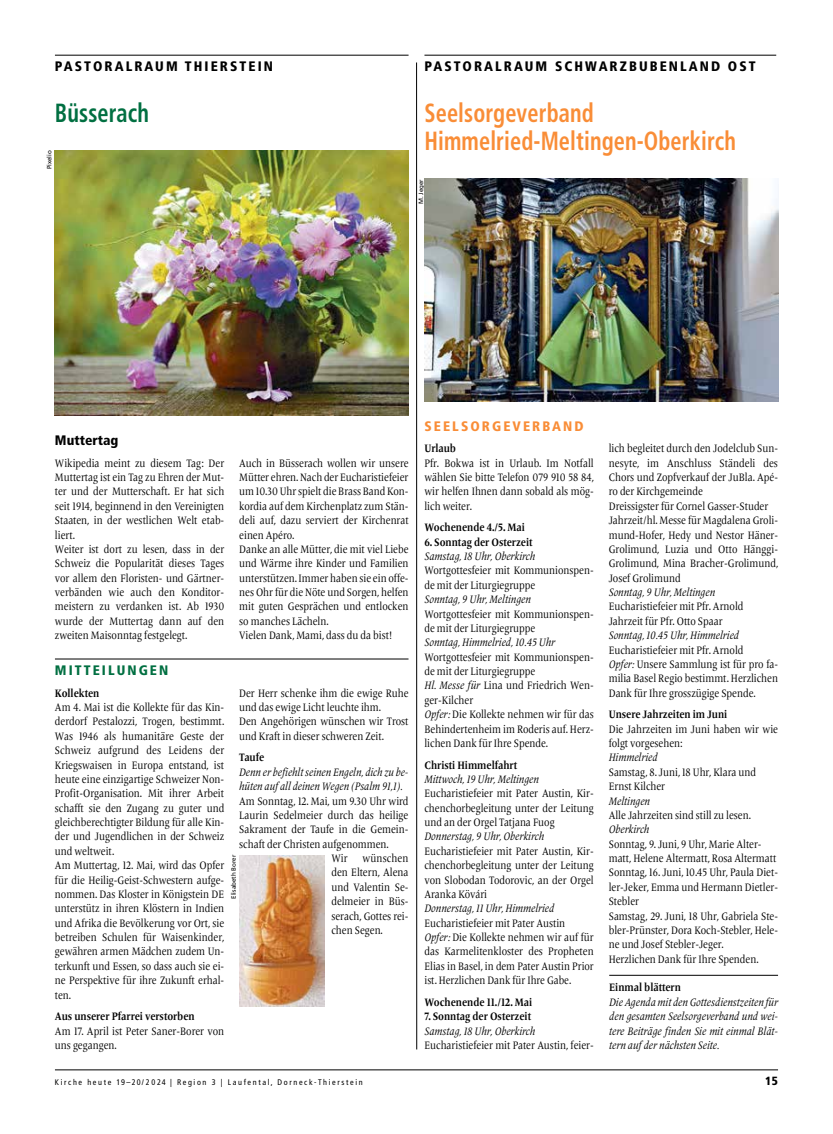
<style>
.page{position:relative;width:833px;height:1134px;background:#fff}
.page>*{position:absolute;margin:0;border:0;box-sizing:border-box;transform-origin:0 0}
.t1{font:700 condensed 26.25px/28.8px "Frutiger LT Pro";letter-spacing:.005em;color:#f98d37;scale:.85 1}
.t2{font:700 condensed 26.25px "Frutiger LT Pro";letter-spacing:.005em;color:#006f41;scale:.85 1}
.t3{font:900 condensed 13.75px "Frutiger LT Pro";letter-spacing:.15em;color:#000}
.t4{font:900 condensed 13.75px "Frutiger LT Pro";letter-spacing:.15em;color:#f98d37}
.t5{font:900 condensed 13.75px "Frutiger LT Pro";letter-spacing:.15em;color:#006f41}
.t6{font:900 condensed 13.75px "Frutiger LT Pro";color:#000}
.t7{font:900 condensed 11.88px "Frutiger LT Pro";color:#000}
.t8{font:11.25px/14.4px "Frutiger Serif LT Pro";color:#000;scale:.85 1}
.t9{font:italic 11.25px/14.4px "Frutiger Serif LT Pro";color:#000;text-align:justify;scale:.85 1}
.t10{font:700 11.25px "Frutiger Serif LT Pro";letter-spacing:-.005em;color:#000;scale:.85 1}
.t11{font:italic 11.25px/14.4px "Frutiger Serif LT Pro";color:#000;scale:.84 1}
.t12{font:condensed 8.12px "Frutiger LT Pro";letter-spacing:.2em;color:#000}
.t13{font:6.25px "Frutiger LT Pro";color:#000}
.s1{font-style:italic}
</style>
<div class="page">
<hr style="left:55px;top:1070px;width:723px;height:1px;background:#000">
<hr style="left:55px;top:55px;width:353px;height:1px;background:#000">
<img style="left:424px;top:178px;width:354px;height:224px">
<hr style="left:609px;top:975px;width:169px;height:1px;background:#000">
<hr style="left:416px;top:62px;width:1px;height:987px;background:#000">
<hr style="left:55px;top:659px;width:353px;height:1px;background:#000">
<img style="left:55px;top:150px;width:353px;height:265px">
<hr style="left:424px;top:55px;width:352px;height:1px;background:#000">
<img style="left:240px;top:855px;width:84px;height:151px">
<p class="t3" style="left:55px;top:58px;width:220px">PASTORALRAUM THIERSTEIN</p>
<h1 class="t2" style="left:55px;top:97px;width:112px">Büsserach</h1>
<p class="t13" style="left:46px;top:169px;width:21px;rotate:-90deg">Pixelio</p>
<p class="t3" style="left:424px;top:58px;width:333px">PASTORALRAUM SCHWARZBUBENLAND OST</p>
<h1 class="t1" style="left:424px;top:98px;width:368px">Seelsorgeverband<br>Himmelried-Meltingen-Oberkirch</h1>
<p class="t13" style="left:417px;top:204px;width:27px;rotate:-90deg">M. Jeger</p>
<p class="t6" style="left:55px;top:432px;width:65px">Muttertag</p>
<p class="t8" style="left:55px;top:456px;width:201px">Wikipedia meint zu diesem Tag: Der Muttertag ist ein Tag zu Ehren der Mut&shy;ter und der Mutterschaft. Er hat sich seit 1914, beginnend in den Vereinigten Staaten, in der westlichen Welt etab&shy;liert.<br>Weiter ist dort zu lesen, dass in der Schweiz die Popularität dieses Tages vor allem den Floristen- und Gärtner&shy;verbänden wie auch den Konditor&shy;meistern zu verdanken ist. Ab 1930 wurde der Muttertag dann auf den zweiten Maisonntag festgelegt.</p>
<p class="t8" style="left:239px;top:456px;width:201px">Auch in Büsserach wollen wir unsere Mütter ehren. Nach der Eucharistiefeier um 10.30 Uhr spielt die Brass Band Kon&shy;kordia auf dem Kirchenplatz zum Stän&shy;deli auf, dazu serviert der Kirchenrat einen Apéro.<br>Danke an alle Mütter, die mit viel Liebe und Wärme ihre Kinder und Familien unterstützen. Immer haben sie ein offe&shy;nes Ohr für die Nöte und Sorgen, helfen mit guten Gesprächen und entlocken so manches Lächeln.<br>Vielen Dank, Mami, dass du da bist!</p>
<p class="t5" style="left:55px;top:662px;width:115px">MITTEILUNGEN</p>
<p class="t10" style="left:55px;top:686px;width:54px">Kollekten</p>
<p class="t8" style="left:55px;top:700px;width:201px">Am 4. Mai ist die Kollekte für das Kin&shy;derdorf Pestalozzi, Trogen, bestimmt.<br>Was 1946 als humanitäre Geste der Schweiz aufgrund des Leidens der Kriegswaisen in Europa entstand, ist heute eine einzigartige Schweizer Non-Profit-Organisation. Mit ihrer Arbeit schafft sie den Zugang zu guter und gleichberechtigter Bildung für alle Kin&shy;der und Jugendlichen in der Schweiz und weltweit.<br>Am Muttertag, 12. Mai, wird das Opfer für die Heilig-Geist-Schwestern aufge&shy;nommen. Das Kloster in Königstein DE unterstütz in ihren Klöstern in Indien und Afrika die Bevölkerung vor Ort, sie betreiben Schulen für Waisenkinder, gewähren armen Mädchen zudem Un&shy;terkunft und Essen, so dass auch sie ei&shy;ne Perspektive für ihre Zukunft erhal&shy;ten.</p>
<p class="t10" style="left:55px;top:1010px;width:166px">Aus unserer Pfarrei verstorben</p>
<p class="t8" style="left:55px;top:1024px;width:201px">Am 17. April ist Peter Saner-Borer von uns gegangen.</p>
<p class="t8" style="left:239px;top:686px;width:201px">Der Herr schenke ihm die ewige Ruhe und das ewige Licht leuchte ihm.<br>Den Angehörigen wünschen wir Trost und Kraft in dieser schweren Zeit.</p>
<p class="t10" style="left:239px;top:751px;width:31px">Taufe</p>
<p class="t11" style="left:239px;top:765px;width:203px">Denn er befiehlt seinen Engeln, dich zu be&shy;hüten auf all deinen Wegen (Psalm 91,1).</p>
<p class="t8" style="left:239px;top:794px;width:201px">Am Sonntag, 12. Mai, um 9.30 Uhr wird</p>
<p class="t8" style="left:239px;top:808px;width:201px">Laurin Sedelmeier durch das heilige</p>
<p class="t8" style="left:239px;top:822px;width:201px">Sakrament der Taufe in die Gemein-</p>
<p class="t8" style="left:239px;top:837px;width:177px">schaft der Christen aufgenommen.</p>
<p class="t8" style="left:331px;top:851px;width:21px">Wir</p>
<p class="t8" style="left:331px;top:851px;width:92px;text-align:justify;text-indent:31px">wünschen den Eltern, Alena und Valentin Se&shy;delmeier in Büs&shy;serach, Gottes rei&shy;chen Segen.</p>
<p class="t13" style="left:230px;top:899px;width:46px;rotate:-90deg">Elisabeth Borer</p>
<p class="t4" style="left:424px;top:418px;width:161px">SEELSORGEVERBAND</p>
<p class="t10" style="left:424px;top:442px;width:39px">Urlaub</p>
<p class="t8" style="left:424px;top:456px;width:201px;text-align:justify">Pfr. Bokwa ist in Urlaub. Im Notfall wählen Sie bitte Telefon 079 910 58 84, wir helfen Ihnen dann sobald als mög&shy;lich weiter.</p>
<p class="t10" style="left:424px;top:521px;width:120px">Wochenende 4./5. Mai</p>
<p class="t10" style="left:424px;top:535px;width:129px">6. Sonntag der Osterzeit</p>
<p class="t9" style="left:424px;top:549px;width:132px">Samstag, 18 Uhr, Oberkirch</p>
<p class="t8" style="left:424px;top:564px;width:201px">Wortgottesfeier mit Kommunionspen&shy;de mit der Liturgiegruppe</p>
<p class="t9" style="left:424px;top:592px;width:127px">Sonntag, 9 Uhr, Meltingen</p>
<p class="t8" style="left:424px;top:607px;width:201px">Wortgottesfeier mit Kommunionspen&shy;de mit der Liturgiegruppe</p>
<p class="t9" style="left:424px;top:635px;width:155px">Sonntag, Himmelried, 10.45 Uhr</p>
<p class="t8" style="left:424px;top:650px;width:201px">Wortgottesfeier mit Kommunionspen&shy;de mit der Liturgiegruppe<br><span class="s1">Hl. Messe für</span> Lina und Friedrich Wen&shy;ger-Kilcher<br><span class="s1">Opfer:</span> Die Kollekte nehmen wir für das<br>Behindertenheim im Roderis auf. Herz&shy;lichen Dank für Ihre Spende.</p>
<p class="t10" style="left:424px;top:758px;width:111px">Christi Himmelfahrt</p>
<p class="t9" style="left:424px;top:772px;width:136px">Mittwoch, 19 Uhr, Meltingen</p>
<p class="t8" style="left:424px;top:786px;width:201px;text-align:justify">Eucharistiefeier mit Pater Austin, Kir&shy;chenchorbegleitung unter der Leitung und an der Orgel Tatjana Fuog</p>
<p class="t9" style="left:424px;top:829px;width:142px">Donnerstag, 9 Uhr, Oberkirch</p>
<p class="t8" style="left:424px;top:844px;width:201px;text-align:justify">Eucharistiefeier mit Pater Austin, Kir&shy;chenchorbegleitung unter der Leitung von Slobodan Todorovic, an der Orgel Aranka Kövári</p>
<p class="t9" style="left:424px;top:901px;width:154px">Donnerstag, 11 Uhr, Himmelried</p>
<p class="t8" style="left:424px;top:916px;width:201px">Eucharistiefeier mit Pater Austin <span class="s1">Opfer:</span> Die Kollekte nehmen wir auf für das Karmelitenkloster des Propheten Elias in Basel, in dem Pater Austin Prior ist. Herzlichen Dank für Ihre Gabe.</p>
<p class="t10" style="left:424px;top:995px;width:128px">Wochenende 11./12. Mai</p>
<p class="t10" style="left:424px;top:1010px;width:127px">7. Sonntag der Osterzeit</p>
<p class="t9" style="left:424px;top:1023px;width:132px">Samstag, 18 Uhr, Oberkirch</p>
<p class="t8" style="left:424px;top:1038px;width:201px">Eucharistiefeier mit Pater Austin, feier-</p>
<p class="t8" style="left:609px;top:441px;width:201px">lich begleitet durch den Jodelclub Sun&shy;nesyte, im Anschluss Ständeli des Chors und Zopfverkauf der JuBla. Apé&shy;ro der Kirchgemeinde<br>Dreissigster für Cornel Gasser-Studer Jahrzeit/hl. Messe für Magdalena Groli&shy;mund-Hofer, Hedy und Nestor Häner-Grolimund, Luzia und Otto Hänggi-Grolimund, Mina Bracher-Grolimund, Josef Grolimund</p>
<p class="t9" style="left:609px;top:585px;width:127px">Sonntag, 9 Uhr, Meltingen</p>
<p class="t8" style="left:609px;top:600px;width:160px">Eucharistiefeier mit Pfr. Arnold<br>Jahrzeit für Pfr. Otto Spaar</p>
<p class="t9" style="left:609px;top:628px;width:155px">Sonntag, 10.45 Uhr, Himmelried</p>
<p class="t8" style="left:609px;top:643px;width:201px">Eucharistiefeier mit Pfr. Arnold<br><span class="s1">Opfer:</span> Unsere Sammlung ist für pro fa&shy;milia Basel Regio bestimmt. Herzlichen Dank für Ihre grosszügige Spende.</p>
<p class="t10" style="left:609px;top:708px;width:141px">Unsere Jahrzeiten im Juni</p>
<p class="t8" style="left:609px;top:722px;width:201px">Die Jahrzeiten im Juni haben wir wie folgt vorgesehen:</p>
<p class="t9" style="left:609px;top:750px;width:59px">Himmelried</p>
<p class="t8" style="left:609px;top:765px;width:175px">Samstag, 8. Juni, 18 Uhr, Klara und<br>Ernst Kilcher</p>
<p class="t9" style="left:609px;top:793px;width:50px">Meltingen</p>
<p class="t8" style="left:609px;top:808px;width:169px">Alle Jahrzeiten sind still zu lesen.</p>
<p class="t9" style="left:609px;top:822px;width:49px">Oberkirch</p>
<p class="t8" style="left:609px;top:837px;width:201px">Sonntag, 9. Juni, 9 Uhr, Marie Alter&shy;matt, Helene Altermatt, Rosa Altermatt Sonntag, 16. Juni, 10.45 Uhr, Paula Diet&shy;ler-Jeker, Emma und Hermann Dietler-Stebler<br>Samstag, 29. Juni, 18 Uhr, Gabriela Ste&shy;bler-Prünster, Dora Koch-Stebler, Hele&shy;ne und Josef Stebler-Jeger.<br>Herzlichen Dank für Ihre Spenden.</p>
<p class="t10" style="left:609px;top:981px;width:86px">Einmal blättern</p>
<p class="t9" style="left:609px;top:995px;width:200px">Die Agenda mit den Gottesdienstzeiten für den gesamten Seelsorgeverband und wei&shy;tere Beiträge finden Sie mit einmal Blät&shy;tern auf der nächsten Seite.</p>
<p class="t12" style="left:55px;top:1077px;width:309px">Kirche heute 19–20/2024 | Region 3 | Laufental, Dorneck-Thierstein</p>
<p class="t7" style="left:765px;top:1074px;width:14px">15</p>
</div>
